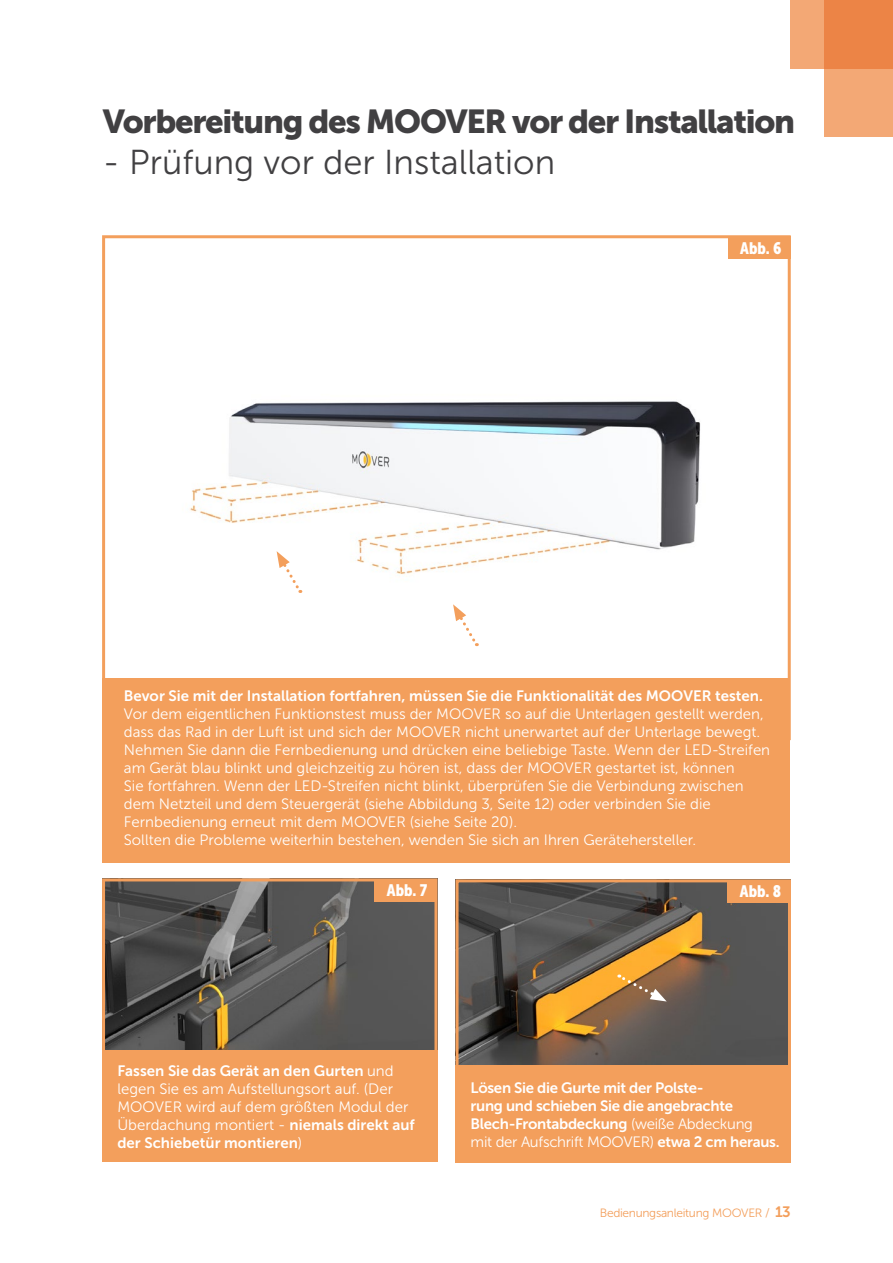
<style>
.page{position:relative;width:893px;height:1263px;background:#fff}
.page>*{position:absolute;margin:0;border:0;box-sizing:border-box;transform-origin:0 0}
.t1{font:34.5px "Museo Sans 300";color:#414042}
.t2{font:33px "Museo Sans 900";letter-spacing:-.04em;color:#414042}
.t3{font:16.5px "Museo Sans Cond 900";color:#fff}
.t4{font:15px/18px "Museo Sans 300";color:#fff}
.t5{font:15px "Museo Sans 700";color:#fff}
.t6{font:15px/18px "Museo Sans 700";letter-spacing:-.02em;color:#fff}
.t7{font:15px "Museo Sans 300";letter-spacing:-.02em;color:#fff}
.t8{font:12px "Museo Sans 300";letter-spacing:-.025em;color:#f39f5c}
.s1{font-family:"Museo Sans 300"}
.s2{font-family:"Museo Sans 700"}
.s3{font-family:"Museo Sans 700";font-size:15px}
</style>
<div class="page">
<div style="left:790px;top:0;width:103px;height:68px;background:#f3a875"></div>
<svg style="left:824px;top:0;width:69px;height:136px;background:#ef955d"></svg>
<svg style="left:102px;top:235px;width:689px;height:506px"></svg>
<div style="left:728px;top:237px;width:63px;height:22px;background:#f39f5c"></div>
<div style="left:102px;top:677px;width:688px;height:185px;background:#f39f5c"></div>
<img style="left:106px;top:882px;width:327px;height:168px">
<div style="left:102px;top:878px;width:335px;height:283px;border:3px solid #f39f5c"></div>
<div style="left:374px;top:879px;width:63px;height:23px;background:#f39f5c"></div>
<div style="left:102px;top:1050px;width:336px;height:111px;background:#f39f5c"></div>
<img style="left:460px;top:883px;width:327px;height:182px">
<div style="left:456px;top:879px;width:335px;height:283px;border:3px solid #f39f5c"></div>
<div style="left:727px;top:880px;width:63px;height:23px;background:#f39f5c"></div>
<div style="left:456px;top:1065px;width:335px;height:97px;background:#f39f5c"></div>
<svg style="left:618px;top:973px;width:49px;height:28px"></svg>
<svg style="left:277px;top:551px;width:25px;height:42px"></svg>
<svg style="left:453px;top:604px;width:26px;height:42px"></svg>
<h2 class="t2" style="left:103px;top:103px;width:694px">Vorbereitung des MOOVER vor der Installation</h2>
<h1 class="t1" style="left:103px;top:144px;width:454px">- Prüfung vor der Installation</h1>
<p class="t3" style="left:740px;top:238px;width:43px">Abb. 6</p>
<p class="t5" style="left:124px;top:688px;width:640px">Bevor Sie mit der Installation fortfahren, müssen Sie die Funktionalität des MOOVER testen.</p>
<p class="t4" style="left:124px;top:705px;width:648px">Vor dem eigentlichen Funktionstest muss der MOOVER so auf die Unterlagen gestellt werden, dass das Rad in der Luft ist und sich der MOOVER nicht unerwartet auf der Unterlage bewegt.<br>Nehmen Sie dann die Fernbedienung und drücken eine beliebige Taste. Wenn der LED-Streifen am Gerät blau blinkt und gleichzeitig zu hören ist, dass der MOOVER gestartet ist, können<br>Sie fortfahren. Wenn der LED-Streifen nicht blinkt, überprüfen Sie die Verbindung zwischen dem Netzteil und dem Steuergerät (siehe Abbildung 3, Seite 12) oder verbinden Sie die Fernbedienung erneut mit dem MOOVER (siehe Seite 20).<br>Sollten die Probleme weiterhin bestehen, wenden Sie sich an Ihren Gerätehersteller.</p>
<p class="t3" style="left:387px;top:881px;width:42px">Abb. 7</p>
<p class="t3" style="left:740px;top:882px;width:43px">Abb. 8</p>
<p class="t5" style="left:117px;top:1063px;width:278px">Fassen Sie das Gerät an den Gurten <span class="s1">und</span></p>
<p class="t4" style="left:117px;top:1080px;width:299px">legen Sie es am Aufstellungsort auf. (Der<br>MOOVER wird auf dem größten Modul der<br>Überdachung montiert - <span class="s2">niemals direkt auf</span></p>
<p class="t5" style="left:117px;top:1135px;width:186px">der Schiebetür montieren<span class="s1">)</span></p>
<p class="t6" style="left:471px;top:1079px;width:284px">Lösen Sie die Gurte mit der Polste-<br>rung und schieben Sie die angebrachte<br>Blech-Frontabdeckung <span class="s1">(weiße Abdeckung</span></p>
<p class="t7" style="left:471px;top:1134px;width:310px">mit der Aufschrift MOOVER) <span class="s2">etwa 2 cm heraus.</span></p>
<p class="t8" style="left:600px;top:1206px;width:193px">Bedienungsanleitung MOOVER / <span class="s3">13</span></p>
</div>
